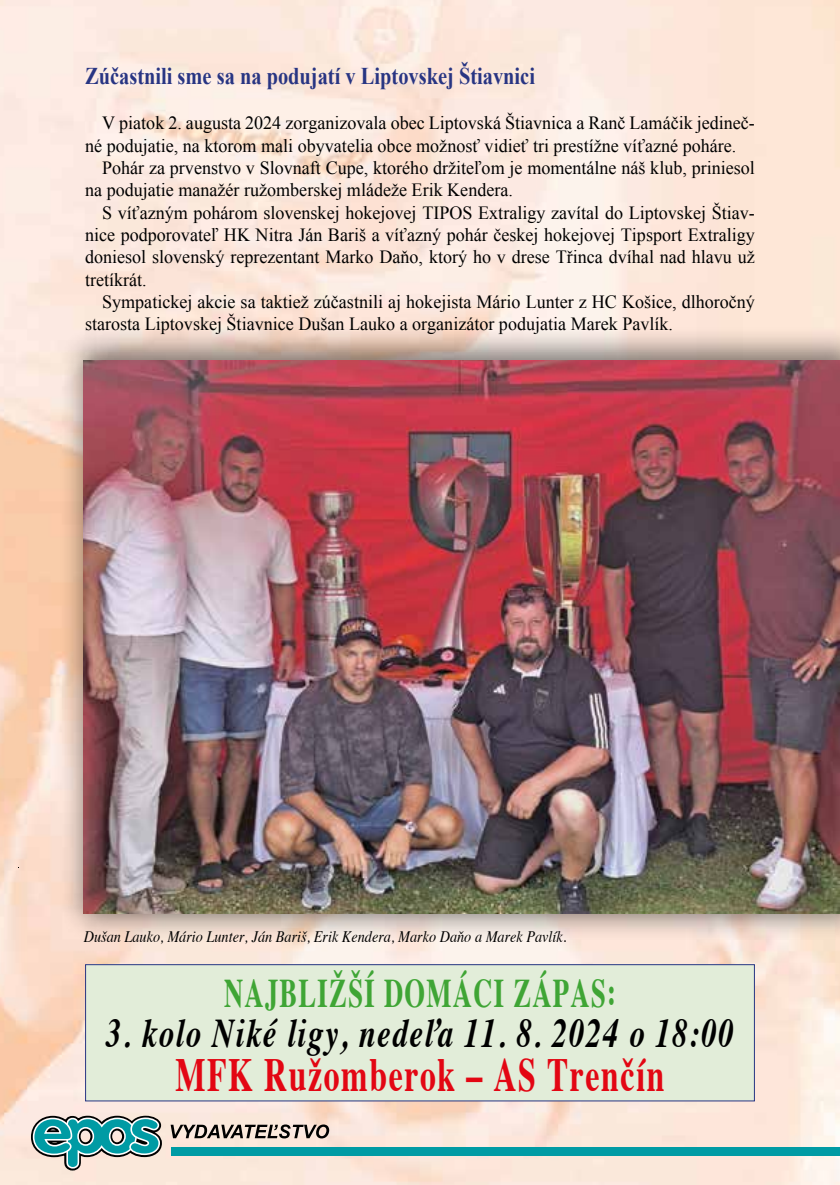
<style>
.page{position:relative;width:840px;height:1185px;background:#fff}
.page>*{position:absolute;margin:0;border:0;box-sizing:border-box;transform-origin:0 0}
.t1{font:700 47.6px "Times";letter-spacing:.05em;color:#e30613;scale:.67 1}
.t2{font:italic 700 40.8px "Times";letter-spacing:.05em;color:#000;scale:.76 1}
.t3{font:700 40.6px "Times";letter-spacing:.05em;color:#3fa535;scale:.65 1}
.t4{font:700 24px "Times New Roman";color:#283583;scale:.85 1}
.t5{font:18.6px "Times New Roman";color:#000}
.t6{font:italic 16px "Times";color:#000;scale:.89 1}
</style>
<div class="page">
<img style="left:0;top:0;width:839px;height:1185px">
<svg style="left:28px;top:1113px;width:136px;height:60px"></svg>
<div style="left:172px;top:1147px;width:667px;height:9px;background:#009ba4"></div>
<svg style="left:170px;top:1124px;width:159px;height:14px"></svg>
<div style="left:59px;top:326px;width:780px;height:617px;background:#000;opacity:.5"></div>
<img style="left:84px;top:360px;width:755px;height:554px">
<div style="left:85px;top:965px;width:669px;height:136px;background:#e2edd9"></div>
<div style="left:85px;top:964px;width:669px;height:137px;border:1px solid #283583"></div>
<p class="t4" style="left:85px;top:60px;width:530px">Zúčastnili sme sa na podujatí v Liptovskej Štiavnici</p>
<p class="t5" style="left:102px;top:111px;width:653px">V piatok 2. augusta 2024 zorganizovala obec Liptovská Štiavnica a Ranč Lamáčik jedineč-</p>
<p class="t5" style="left:85px;top:133px;width:652px">né podujatie, na ktorom mali obyvatelia obce možnosť vidieť tri prestížne víťazné poháre.</p>
<p class="t5" style="left:102px;top:155px;width:654px">Pohár za prvenstvo v Slovnaft Cupe, ktorého držiteľom je momentálne náš klub, priniesol</p>
<p class="t5" style="left:85px;top:178px;width:429px">na podujatie manažér ružomberskej mládeže Erik Kendera.</p>
<p class="t5" style="left:102px;top:200px;width:653px">S víťazným pohárom slovenskej hokejovej TIPOS Extraligy zavítal do Liptovskej Štiav-</p>
<p class="t5" style="left:85px;top:222px;width:671px">nice podporovateľ HK Nitra Ján Bariš a víťazný pohár českej hokejovej Tipsport Extraligy</p>
<p class="t5" style="left:85px;top:244px;width:671px">doniesol slovenský reprezentant Marko Daňo, ktorý ho v drese Třinca dvíhal nad hlavu už</p>
<p class="t5" style="left:85px;top:267px;width:63px">tretíkrát.</p>
<p class="t5" style="left:102px;top:289px;width:654px">Sympatickej akcie sa taktiež zúčastnili aj hokejista Mário Lunter z HC Košice, dlhoročný</p>
<p class="t5" style="left:85px;top:311px;width:589px">starosta Liptovskej Štiavnice Dušan Lauko a organizátor podujatia Marek Pavlík.</p>
<p class="t6" style="left:84px;top:923px;width:543px">Dušan Lauko, Mário Lunter, Ján Bariš, Erik Kendera, Marko Daňo a Marek Pavlík.</p>
<h3 class="t3" style="left:224px;top:954px;width:604px">NAJBLIŽŠÍ DOMÁCI ZÁPAS:</h3>
<h2 class="t2" style="left:106px;top:995px;width:826px">3. kolo Niké ligy, nedeľa 11. 8. 2024 o 18:00</h2>
<h1 class="t1" style="left:175px;top:1029px;width:731px">MFK Ružomberok – AS Trenčín</h1>
</div>
